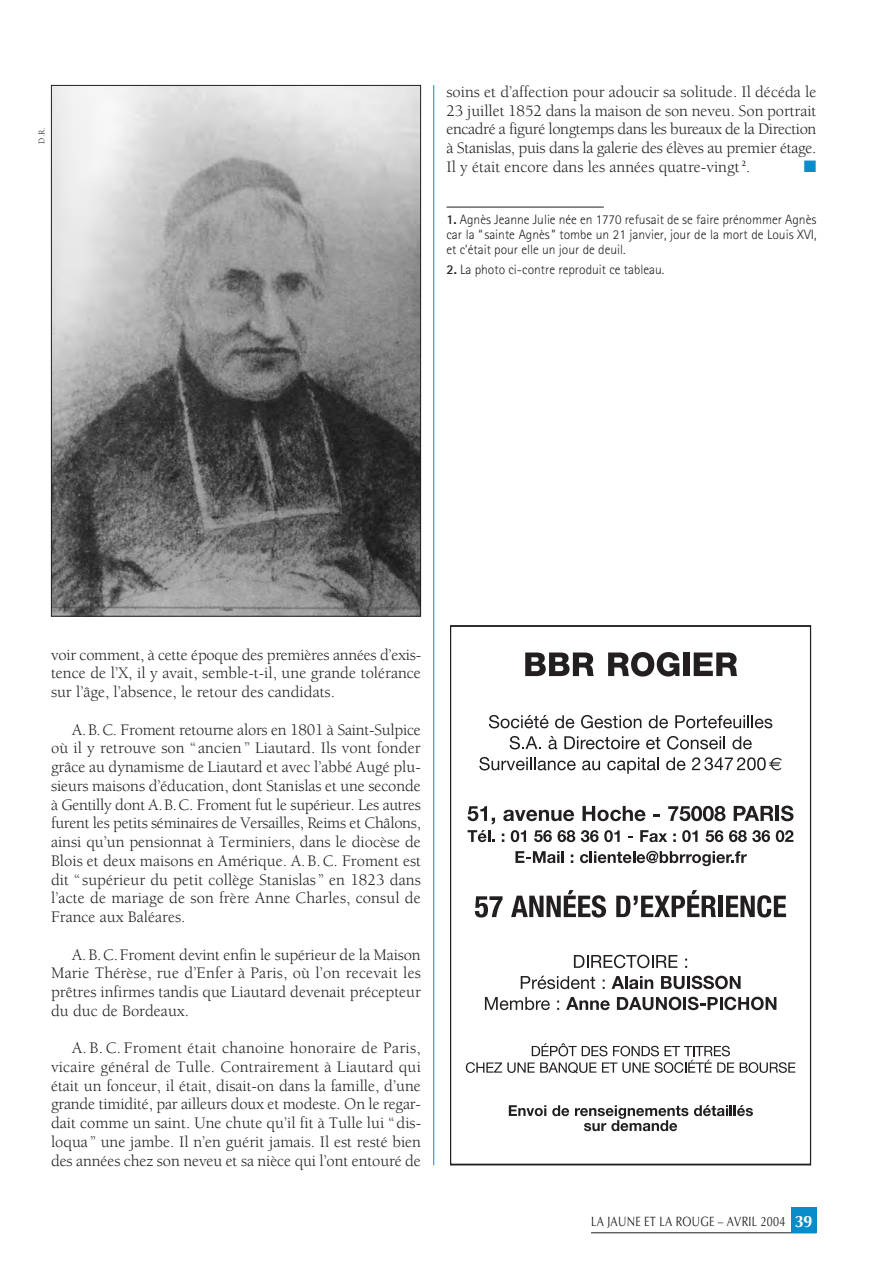
<style>
.page{position:relative;width:893px;height:1263px;background:#fff}
.page>*{position:absolute;margin:0;border:0;box-sizing:border-box;transform-origin:0 0}
.t1{font:16.5px/18.8px "Berkeley";color:#231f20;text-align:justify}
.t2{font:16.5px "Zapf Dingbats";color:#088dca}
.t3{font:300 13.5px/15px "Rotis Sans Serif";color:#231f20;text-align:justify}
.t4{font:13.5px "Optima";letter-spacing:.02em;color:#231f20;scale:.8 1}
.t5{font:9px "Berkeley";color:#231f20}
.s1{font-weight:700}
.s2{font-weight:700;font-size:16.5px;color:#fff}
</style>
<div class="page">
<hr style="left:591px;top:1232px;width:225px;height:1px;background:#231f20">
<div style="left:791px;top:1208px;width:25px;height:25px;background:#088dca"></div>
<hr style="left:446px;top:207px;width:158px;height:1px;background:#231f20">
<img style="left:53px;top:87px;width:366px;height:528px">
<hr style="left:433px;top:85px;width:1px;height:1080px;background:#088dca">
<div style="left:450px;top:625px;width:361px;height:540px;border:2px solid #231f20"></div>
<svg style="left:525px;top:652px;width:69px;height:24px"></svg>
<svg style="left:608px;top:652px;width:71px;height:24px"></svg>
<div style="left:683px;top:652px;width:6px;height:24px;background:#231f20"></div>
<svg style="left:694px;top:652px;width:43px;height:24px"></svg>
<svg style="left:489px;top:715px;width:60px;height:13px"></svg>
<svg style="left:555px;top:715px;width:19px;height:13px"></svg>
<svg style="left:581px;top:715px;width:60px;height:13px"></svg>
<svg style="left:649px;top:715px;width:19px;height:13px"></svg>
<svg style="left:675px;top:715px;width:97px;height:13px"></svg>
<svg style="left:510px;top:736px;width:31px;height:13px"></svg>
<svg style="left:548px;top:736px;width:9px;height:13px"></svg>
<svg style="left:564px;top:736px;width:76px;height:13px"></svg>
<svg style="left:646px;top:737px;width:14px;height:12px"></svg>
<svg style="left:667px;top:736px;width:58px;height:13px"></svg>
<svg style="left:732px;top:736px;width:20px;height:13px"></svg>
<svg style="left:479px;top:757px;width:97px;height:13px"></svg>
<svg style="left:582px;top:760px;width:18px;height:10px"></svg>
<svg style="left:607px;top:757px;width:52px;height:17px"></svg>
<svg style="left:666px;top:757px;width:19px;height:13px"></svg>
<svg style="left:692px;top:757px;width:90px;height:13px"></svg>
<svg style="left:467px;top:806px;width:28px;height:18px"></svg>
<svg style="left:503px;top:810px;width:71px;height:11px"></svg>
<svg style="left:582px;top:806px;width:64px;height:15px"></svg>
<svg style="left:654px;top:814px;width:6px;height:2px"></svg>
<svg style="left:668px;top:806px;width:57px;height:15px"></svg>
<svg style="left:734px;top:806px;width:39px;height:15px"></svg>
<hr style="left:776px;top:806px;width:3px;height:15px;background:#231f20">
<svg style="left:781px;top:805px;width:12px;height:16px"></svg>
<svg style="left:468px;top:830px;width:27px;height:12px"></svg>
<svg style="left:502px;top:833px;width:2px;height:9px"></svg>
<svg style="left:511px;top:830px;width:15px;height:12px"></svg>
<svg style="left:534px;top:830px;width:41px;height:12px"></svg>
<svg style="left:581px;top:830px;width:39px;height:12px"></svg>
<svg style="left:640px;top:830px;width:27px;height:12px"></svg>
<svg style="left:673px;top:833px;width:3px;height:9px"></svg>
<svg style="left:682px;top:830px;width:15px;height:12px"></svg>
<svg style="left:706px;top:830px;width:17px;height:12px"></svg>
<svg style="left:729px;top:830px;width:41px;height:12px"></svg>
<svg style="left:776px;top:830px;width:17px;height:12px"></svg>
<svg style="left:515px;top:851px;width:49px;height:12px"></svg>
<svg style="left:571px;top:854px;width:2px;height:9px"></svg>
<svg style="left:580px;top:851px;width:167px;height:15px"></svg>
<svg style="left:475px;top:896px;width:28px;height:21px"></svg>
<svg style="left:511px;top:890px;width:95px;height:27px"></svg>
<svg style="left:616px;top:890px;width:100px;height:27px"></svg>
<div style="left:718px;top:896px;width:5px;height:21px;background:#231f20"></div>
<svg style="left:726px;top:895px;width:60px;height:22px"></svg>
<svg style="left:574px;top:955px;width:103px;height:13px"></svg>
<svg style="left:521px;top:976px;width:74px;height:13px"></svg>
<svg style="left:612px;top:976px;width:41px;height:13px"></svg>
<svg style="left:661px;top:976px;width:80px;height:13px"></svg>
<svg style="left:485px;top:997px;width:65px;height:13px"></svg>
<svg style="left:566px;top:997px;width:44px;height:13px"></svg>
<svg style="left:617px;top:997px;width:159px;height:13px"></svg>
<svg style="left:466px;top:1043px;width:268px;height:30px"></svg>
<svg style="left:740px;top:1062px;width:55px;height:11px"></svg>
<svg style="left:509px;top:1105px;width:37px;height:11px"></svg>
<svg style="left:552px;top:1105px;width:17px;height:11px"></svg>
<svg style="left:694px;top:1105px;width:59px;height:11px"></svg>
<svg style="left:575px;top:1105px;width:113px;height:26px"></svg>
<p class="t5" style="left:38px;top:144px;width:17px;rotate:-90deg">D.R.</p>
<p class="t1" style="left:446px;top:84px;width:371px">soins et d’affection pour adoucir sa solitude. Il décéda le 23 juillet 1852 dans la maison de son neveu. Son portrait encadré a figuré longtemps dans les bureaux de la Direction à Stanislas, puis dans la galerie des élèves au premier étage.<br>Il y était encore dans les années quatre-vingt <sup>2</sup>.</p>
<p class="t2" style="left:804px;top:157px;width:14px">■</p>
<p class="t3" style="left:446px;top:214px;width:372px"><span class="s1">1.</span> Agnès Jeanne Julie née en 1770 refusait de se faire prénommer Agnès car la “sainte Agnès ” tombe un 21 janvier, jour de la mort de Louis XVI, et c’était pour elle un jour de deuil.</p>
<p class="t3" style="left:446px;top:263px;width:219px"><span class="s1">2.</span> La photo ci-contre reproduit ce tableau.</p>
<p class="t1" style="left:51px;top:646px;width:372px">voir comment, à cette époque des premières années d’exis&shy;tence de l’X, il y avait, semble-t-il, une grande tolérance sur l’âge, l’absence, le retour des candidats.</p>
<p class="t1" style="left:51px;top:721px;width:372px;text-indent:21px">A.B.C. Froment retourne alors en 1801 à Saint-Sulpice où il y retrouve son “ ancien ” Liautard. Ils vont fonder grâce au dynamisme de Liautard et avec l’abbé Augé plu&shy;sieurs maisons d’éducation, dont Stanislas et une seconde à Gentilly dont A.B.C. Froment fut le supérieur. Les autres furent les petits séminaires de Versailles, Reims et Châlons, ainsi qu’un pensionnat à Terminiers, dans le diocèse de Blois et deux maisons en Amérique. A. B. C. Froment est dit “ supérieur du petit collège Stanislas ” en 1823 dans l’acte de mariage de son frère Anne Charles, consul de France aux Baléares.</p>
<p class="t1" style="left:51px;top:946px;width:371px;text-indent:21px">A.B.C.Froment devint enfin le supérieur de la Maison Marie Thérèse, rue d’Enfer à Paris, où l’on recevait les prêtres infirmes tandis que Liautard devenait précepteur du duc de Bordeaux.</p>
<p class="t1" style="left:51px;top:1040px;width:372px;text-indent:21px">A. B. C. Froment était chanoine honoraire de Paris, vicaire général de Tulle. Contrairement à Liautard qui était un fonceur, il était, disait-on dans la famille, d’une grande timidité, par ailleurs doux et modeste. On le regar&shy;dait comme un saint. Une chute qu’il fit à Tulle lui “ dis&shy;loqua ” une jambe. Il n’en guérit jamais. Il est resté bien des années chez son neveu et sa nièce qui l’ont entouré de</p>
<p class="t4" style="left:591px;top:1216px;width:278px">LA JAUNE ET LA ROUGE – AVRIL 2004 <span class="s2">39</span></p>
</div>
